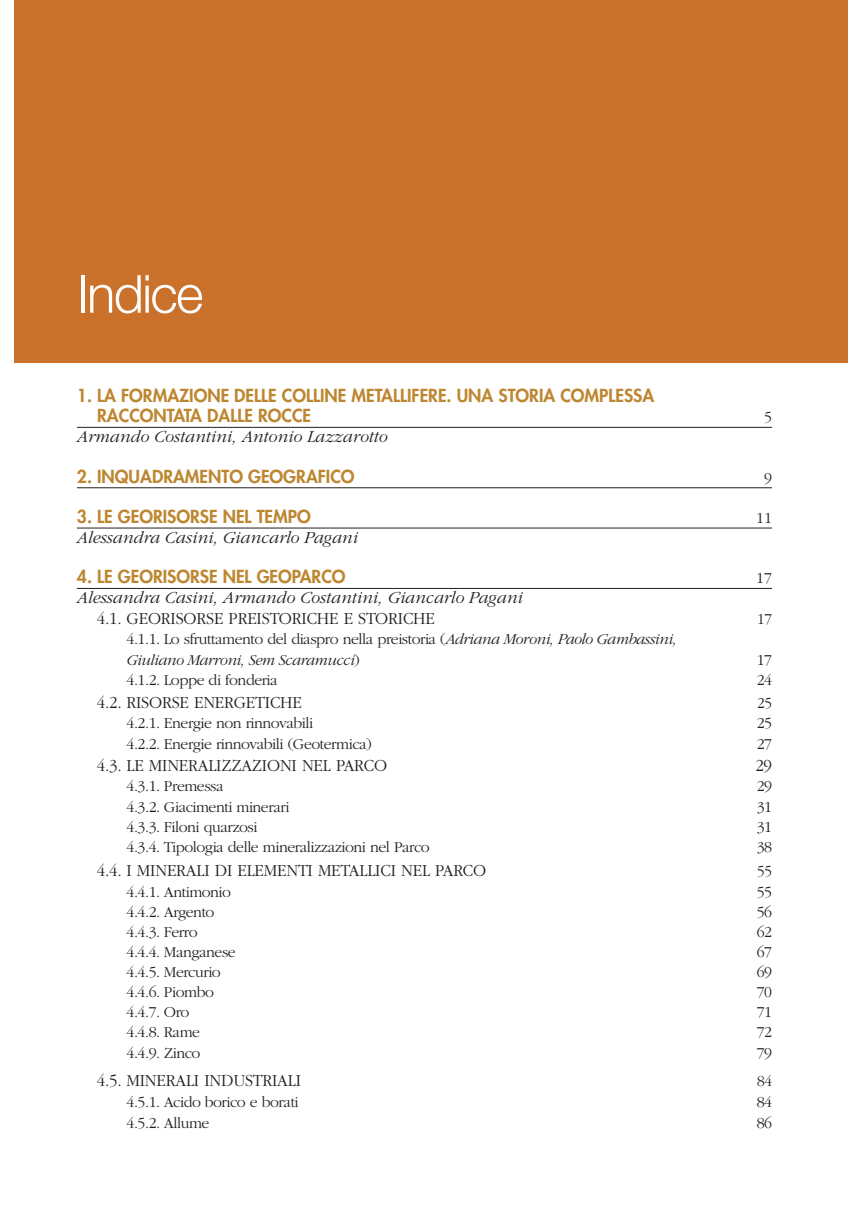
<style>
.page{position:relative;width:849px;height:1221px;background:#fff}
.page>*{position:absolute;margin:0;border:0;box-sizing:border-box;transform-origin:0 0}
.t1{font:300 52.5px "Helvetica Neue LT Std";letter-spacing:-.03em;color:#fff}
.t2{font:300 17.5px "ITC Garamond Std";letter-spacing:-.01em;color:#231f20;scale:.96 1}
.t3{font:800 17.5px/20.1px "Futura Std";color:#bd8731}
.t4{font:italic 300 17.5px "ITC Garamond Std";color:#231f20}
.t5{font:300 15.75px "ITC Garamond Std";letter-spacing:-.03em;color:#231f20}
.t6{font:italic 300 15.75px/20.1px "ITC Garamond Std";letter-spacing:-.03em;color:#231f20}
.t7{font:300 15.75px "ITC Garamond Std";letter-spacing:-.03em;color:#231f20;scale:.96 1}
.s1{font-style:normal}
</style>
<div class="page">
<div style="left:15px;top:1px;width:832px;height:361px;background:#ca712c"></div>
<hr style="left:77px;top:427px;width:694px;height:1px;background:#231f20">
<hr style="left:77px;top:487px;width:694px;height:1px;background:#231f20">
<hr style="left:77px;top:527px;width:694px;height:1px;background:#231f20">
<hr style="left:77px;top:588px;width:694px;height:1px;background:#231f20">
<h1 class="t1" style="left:77px;top:262px;width:128px">Indice</h1>
<p class="t3" style="left:97px;top:385px;width:558px;text-indent:-20px">1. LA FORMAZIONE DELLE COLLINE METALLIFERE. UNA STORIA COMPLESSA<br>RACCONTATA DALLE ROCCE</p>
<p class="t5" style="left:764px;top:409px;width:9px">5</p>
<p class="t4" style="left:77px;top:427px;width:312px">Armando Costantini, Antonio Lazzarotto</p>
<p class="t3" style="left:77px;top:466px;width:279px">2. INQUADRAMENTO GEOGRAFICO</p>
<p class="t5" style="left:764px;top:469px;width:9px">9</p>
<p class="t3" style="left:77px;top:506px;width:235px">3. LE GEORISORSE NEL TEMPO</p>
<p class="t5" style="left:756px;top:509px;width:17px">11</p>
<p class="t4" style="left:77px;top:528px;width:282px">Alessandra Casini, Giancarlo Pagani</p>
<p class="t3" style="left:77px;top:566px;width:270px">4. LE GEORISORSE NEL GEOPARCO</p>
<p class="t5" style="left:756px;top:570px;width:17px">17</p>
<p class="t4" style="left:77px;top:588px;width:447px">Alessandra Casini, Armando Costantini, Giancarlo Pagani</p>
<p class="t2" style="left:97px;top:609px;width:353px">4.1. GEORISORSE PREISTORICHE E STORICHE</p>
<p class="t7" style="left:756px;top:610px;width:17px">17</p>
<p class="t6" style="left:126px;top:629px;width:551px"><span class="s1">4.1.1. Lo sfruttamento del diaspro nella preistoria (</span>Adriana Moroni, Paolo Gambassini,<br>Giuliano Marroni, Sem Scaramucci<span class="s1">)</span></p>
<p class="t5" style="left:756px;top:651px;width:17px">17</p>
<p class="t5" style="left:126px;top:671px;width:153px">4.1.2. Loppe di fonderia</p>
<p class="t5" style="left:756px;top:671px;width:17px">24</p>
<p class="t2" style="left:97px;top:693px;width:215px">4.2. RISORSE ENERGETICHE</p>
<p class="t7" style="left:756px;top:694px;width:17px">25</p>
<p class="t5" style="left:126px;top:715px;width:188px">4.2.1. Energie non rinnovabili</p>
<p class="t5" style="left:756px;top:715px;width:17px">25</p>
<p class="t5" style="left:126px;top:735px;width:247px">4.2.2. Energie rinnovabili (Geotermica)</p>
<p class="t5" style="left:756px;top:735px;width:17px">27</p>
<p class="t2" style="left:97px;top:756px;width:304px">4.3. LE MINERALIZZAZIONI NEL PARCO</p>
<p class="t2" style="left:755px;top:756px;width:19px">29</p>
<p class="t5" style="left:126px;top:778px;width:98px">4.3.1. Premessa</p>
<p class="t5" style="left:756px;top:778px;width:17px">29</p>
<p class="t5" style="left:126px;top:798px;width:164px">4.3.2. Giacimenti minerari</p>
<p class="t5" style="left:756px;top:798px;width:17px">31</p>
<p class="t5" style="left:126px;top:818px;width:132px">4.3.3. Filoni quarzosi</p>
<p class="t5" style="left:756px;top:818px;width:17px">31</p>
<p class="t5" style="left:126px;top:838px;width:304px">4.3.4. Tipologia delle mineralizzazioni nel Parco</p>
<p class="t5" style="left:756px;top:838px;width:17px">38</p>
<p class="t2" style="left:97px;top:861px;width:407px">4.4. I MINERALI DI ELEMENTI METALLICI NEL PARCO</p>
<p class="t7" style="left:756px;top:862px;width:17px">55</p>
<p class="t5" style="left:126px;top:883px;width:106px">4.4.1. Antimonio</p>
<p class="t5" style="left:756px;top:883px;width:17px">55</p>
<p class="t5" style="left:126px;top:903px;width:89px">4.4.2. Argento</p>
<p class="t5" style="left:756px;top:903px;width:17px">56</p>
<p class="t5" style="left:126px;top:923px;width:72px">4.4.3. Ferro</p>
<p class="t5" style="left:756px;top:923px;width:17px">62</p>
<p class="t5" style="left:126px;top:943px;width:111px">4.4.4. Manganese</p>
<p class="t5" style="left:756px;top:943px;width:17px">67</p>
<p class="t5" style="left:126px;top:963px;width:96px">4.4.5. Mercurio</p>
<p class="t5" style="left:756px;top:963px;width:17px">69</p>
<p class="t5" style="left:126px;top:983px;width:89px">4.4.6. Piombo</p>
<p class="t5" style="left:756px;top:983px;width:17px">70</p>
<p class="t5" style="left:126px;top:1003px;width:64px">4.4.7. Oro</p>
<p class="t5" style="left:756px;top:1003px;width:17px">71</p>
<p class="t5" style="left:126px;top:1023px;width:75px">4.4.8. Rame</p>
<p class="t5" style="left:756px;top:1023px;width:17px">72</p>
<p class="t5" style="left:126px;top:1044px;width:75px">4.4.9. Zinco</p>
<p class="t5" style="left:756px;top:1044px;width:17px">79</p>
<p class="t2" style="left:97px;top:1071px;width:214px">4.5. MINERALI INDUSTRIALI</p>
<p class="t7" style="left:756px;top:1072px;width:17px">84</p>
<p class="t5" style="left:126px;top:1093px;width:173px">4.5.1. Acido borico e borati</p>
<p class="t5" style="left:756px;top:1093px;width:17px">84</p>
<p class="t5" style="left:126px;top:1114px;width:84px">4.5.2. Allume</p>
<p class="t5" style="left:756px;top:1114px;width:17px">86</p>
</div>
